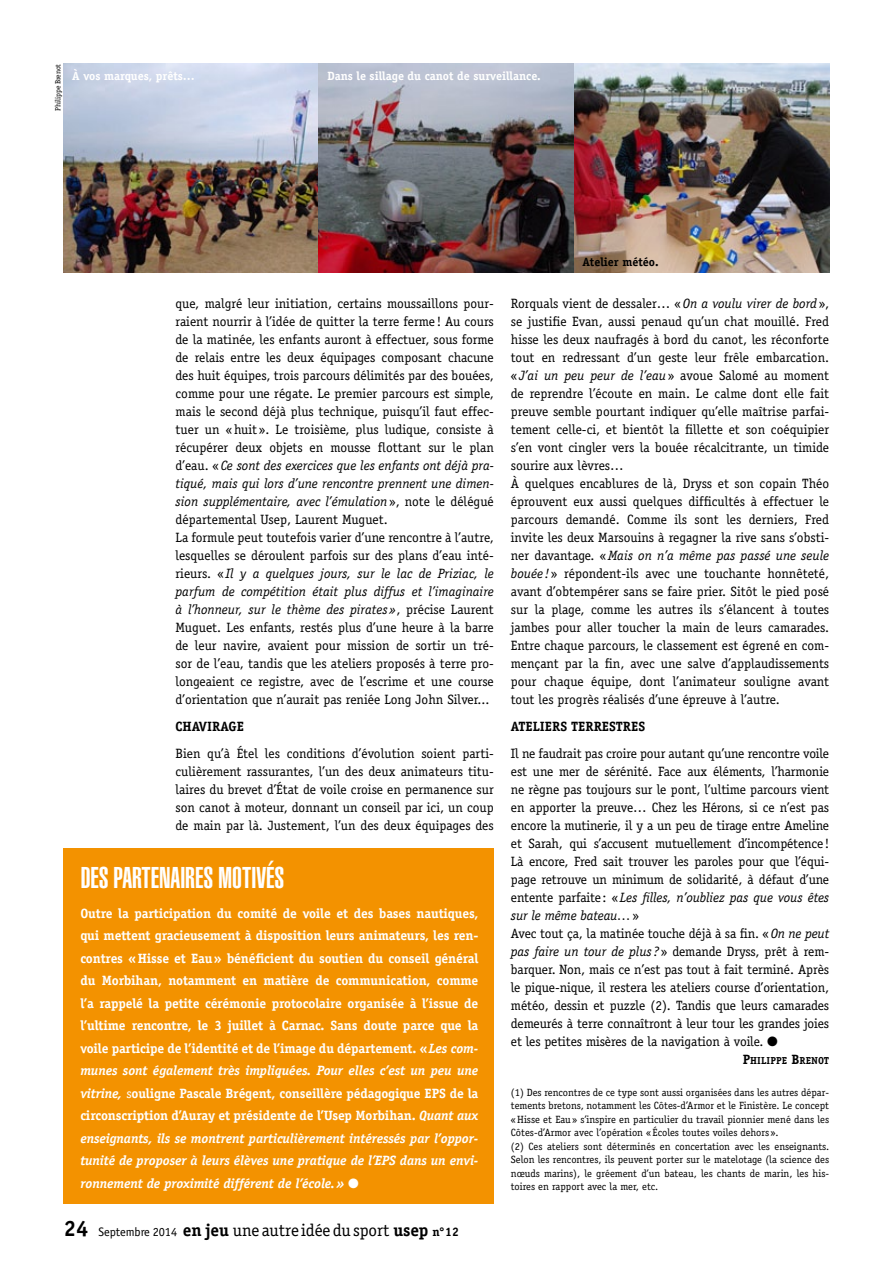
<style>
.page{position:relative;width:893px;height:1263px;background:#fff}
.page>*{position:absolute;margin:0;border:0;box-sizing:border-box;transform-origin:0 0}
.t1{font:900 extra-condensed 29.55px "Helvetica";color:#fff}
.t2{font:17.25px "Officina Serif";letter-spacing:-.005em;color:#000}
.t3{font:13.5px/18px "Officina Serif";color:#000}
.t4{font:700 13.5px/22.5px "Officina Serif";letter-spacing:-.01em;color:#fff;text-align:justify}
.t5{font:700 13.5px "Officina Serif";color:#000}
.t6{font:700 12px "Officina Serif";color:#fff}
.t7{font:700 12px "Officina Serif";color:#000}
.t8{font:10.5px/13.5px "Officina Serif";color:#000}
.t9{font:700 10.2px "Officina Serif";letter-spacing:.005em;color:#000}
.t10{font:7.5px "Officina Serif";letter-spacing:-.005em;color:#000}
.s1{font-style:italic}
.s2{font-weight:400}
.s3{font-size:13.5px}
.s4{font-weight:700;font-size:22.2px}
.s5{font-family:"Officina Sans";font-size:12.3px}
.s6{font-weight:700}
.s7{font-weight:700;font-size:12.3px}
</style>
<div class="page">
<img style="left:64px;top:64px;width:765px;height:208px">
<div style="left:64px;top:848px;width:430px;height:356px;background:#f39200"></div>
<p class="t10" style="left:53px;top:111px;width:49px;rotate:-90deg">Philippe Brenot</p>
<p class="t6" style="left:72px;top:69px;width:124px">À vos marques, prêts…</p>
<p class="t6" style="left:327px;top:69px;width:215px">Dans le sillage du canot de surveillance.</p>
<p class="t3" style="left:176px;top:294px;width:320px">que, malgré leur initiation, certains moussaillons pour&shy;raient nourrir à l’idée de quitter la terre ferme ! Au cours de la matinée, les enfants auront à effectuer, sous forme de relais entre les deux équipages composant chacune des huit équipes, trois parcours délimités par des bouées, comme pour une régate. Le premier parcours est simple, mais le second déjà plus technique, puisqu’il faut effec&shy;tuer un «huit ». Le troisième, plus ludique, consiste à récupérer deux objets en mousse flottant sur le plan d’eau. « <span class="s1">Ce sont des exercices que les enfants ont déjà pra&shy;tiqué, mais qui lors d’une rencontre prennent une dimen&shy;sion supplémentaire, avec l’émulation</span>», note le délégué départemental Usep, Laurent Muguet.<br>La formule peut toutefois varier d’une rencontre à l’autre, lesquelles se déroulent parfois sur des plans d’eau inté&shy;rieurs. « <span class="s1">Il y a quelques jours, sur le lac de Priziac, le parfum de compétition était plus diffus et l’imaginaire à l’honneur, sur le thème des pirates»</span>, précise Laurent Muguet. Les enfants, restés plus d’une heure à la barre de leur navire, avaient pour mission de sortir un tré&shy;sor de l’eau, tandis que les ateliers proposés à terre pro&shy;longeaient ce registre, avec de l’escrime et une course d’orientation que n’aurait pas reniée Long John Silver...</p>
<p class="t5" style="left:176px;top:718px;width:69px">Chavirage</p>
<p class="t3" style="left:176px;top:744px;width:320px;text-align:justify">Bien qu’à Étel les conditions d’évolution soient parti&shy;culièrement rassurantes, l’un des deux animateurs titu&shy;laires du brevet d’État de voile croise en permanence sur son canot à moteur, donnant un conseil par ici, un coup de main par là. Justement, l’un des deux équipages des</p>
<h1 class="t1" style="left:81px;top:860px;width:161px">DES PARTENAIRES MOTIVÉS</h1>
<p class="t4" style="left:80px;top:901px;width:400px">Outre la participation du comité de voile et des bases nautiques, qui mettent gracieusement à disposition leurs animateurs, les ren&shy;contres « Hisse et Eau» bénéficient du soutien du conseil général du Morbihan, notamment en matière de communication, comme l’a rappelé la petite cérémonie protocolaire organisée à l’issue de l’ultime rencontre, le 3 juillet à Carnac. Sans doute parce que la voile participe de l’identité et de l’image du département. «<span class="s1">Les com&shy;munes sont également très impliquées. Pour elles c’est un peu une vitrine,</span> <span class="s2">s</span>ouligne Pascale Brégent, conseillère pédagogique EPS de la circonscription d’Auray et présidente de l’Usep Morbihan. <span class="s1">Quant aux enseignants, ils se montrent particulièrement intéressés par l’oppor&shy;tunité de proposer à leurs élèves une pratique de l’EPS dans un envi&shy;ronnement de proximité différent de l’école.»</span> ●</p>
<p class="t7" style="left:583px;top:254px;width:77px">Atelier météo.</p>
<p class="t3" style="left:511px;top:294px;width:320px">Rorquals vient de dessaler… «<span class="s1">On a voulu virer de bord</span>», se justifie Evan, aussi penaud qu’un chat mouillé. Fred hisse les deux naufragés à bord du canot, les réconforte tout en redressant d’un geste leur frêle embarcation. « <span class="s1">J’ai un peu peur de l’eau</span>» avoue Salomé au moment de reprendre l’écoute en main. Le calme dont elle fait preuve semble pourtant indiquer qu’elle maîtrise parfai&shy;tement celle-ci, et bientôt la fillette et son coéquipier s’en vont cingler vers la bouée récalcitrante, un timide sourire aux lèvres…<br>À quelques encablures de là, Dryss et son copain Théo éprouvent eux aussi quelques difficultés à effectuer le parcours demandé. Comme ils sont les derniers, Fred invite les deux Marsouins à regagner la rive sans s’obsti&shy;ner davantage. «<span class="s1">Mais on n’a même pas passé une seule bouée !</span> » répondent-ils avec une touchante honnêteté, avant d’obtempérer sans se faire prier. Sitôt le pied posé sur la plage, comme les autres ils s’élancent à toutes jambes pour aller toucher la main de leurs camarades.<br>Entre chaque parcours, le classement est égrené en com&shy;mençant par la fin, avec une salve d’applaudissements pour chaque équipe, dont l’animateur souligne avant tout les progrès réalisés d’une épreuve à l’autre.</p>
<p class="t5" style="left:511px;top:718px;width:136px">Ateliers terrestres</p>
<p class="t3" style="left:511px;top:744px;width:320px">Il ne faudrait pas croire pour autant qu’une rencontre voile est une mer de sérénité. Face aux éléments, l’harmonie ne règne pas toujours sur le pont, l’ultime parcours vient en apporter la preuve… Chez les Hérons, si ce n’est pas encore la mutinerie, il y a un peu de tirage entre Ameline et Sarah, qui s’accusent mutuellement d’incompétence!<br>Là encore, Fred sait trouver les paroles pour que l’équi&shy;page retrouve un minimum de solidarité, à défaut d’une entente parfaite: «<span class="s1">Les filles, n’oubliez pas que vous êtes sur le même bateau…</span>»<br>Avec tout ça, la matinée touche déjà à sa fin. «<span class="s1">On ne peut pas faire un tour de plus?</span>» demande Dryss, prêt à rem&shy;barquer. Non, mais ce n’est pas tout à fait terminé. Après le pique-nique, il restera les ateliers course d’orientation, météo, dessin et puzzle (2). Tandis que leurs camarades demeurés à terre connaîtront à leur tour les grandes joies et les petites misères de la navigation à voile. ●</p>
<p class="t9" style="left:743px;top:1054px;width:88px"><span class="s3">P</span>HILIPPE <span class="s3">B</span>RENOT</p>
<p class="t8" style="left:511px;top:1085px;width:320px">(1) Des rencontres de ce type sont aussi organisées dans les autres dépar&shy;tements bretons, notamment les Côtes-d’Armor et le Finistère. Le concept «Hisse et Eau» s’inspire en particulier du travail pionnier mené dans les Côtes-d’Armor avec l’opération « Écoles toutes voiles dehors ».<br>(2) Ces ateliers sont déterminés en concertation avec les enseignants.<br>Selon les rencontres, ils peuvent porter sur le matelotage (la science des nœuds marins), le gréement d’un bateau, les chants de marin, les his&shy;toires en rapport avec la mer, etc.</p>
<p class="t2" style="left:64px;top:1220px;width:397px"><span class="s4">24</span> <span class="s5">Septembre 2014</span> <span class="s6">en jeu</span> une autre idée du sport <span class="s6">usep</span> <span class="s7">n°12</span></p>
</div>
